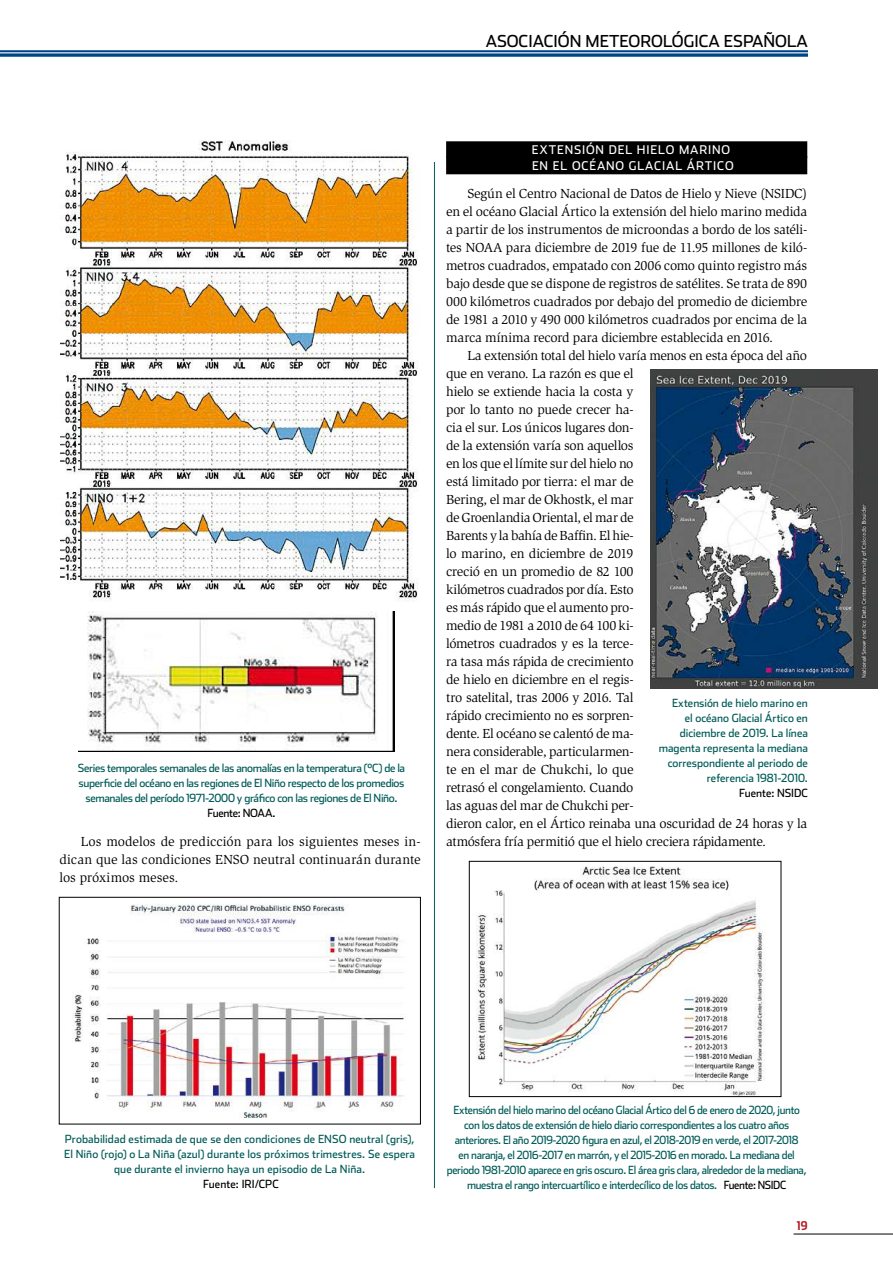
<style>
.page{position:relative;width:893px;height:1263px;background:#fff}
.page>*{position:absolute;margin:0;border:0;box-sizing:border-box;transform-origin:0 0}
.t1{font:16.5px "Stainless";color:#000}
.t2{font:13.5px/18px "Slimbach Std";letter-spacing:-.02em;color:#000;text-align:justify}
.t3{font:12px "Stainless";letter-spacing:.07em;color:#fff}
.t4{font:700 12px "Stainless Cond";color:#b51621}
.t5{font:11.25px "Stainless";letter-spacing:-.03em;color:#005c58;scale:.94 1}
.t6{font:11.25px/15px "Stainless";letter-spacing:-.03em;color:#005c58;text-align:center}
.t7{font:11.25px/15px "Stainless";color:#005c58;text-align:right}
.t8{font:11.25px "Stainless";color:#000}
.s1{color:#000}
</style>
<div class="page">
<hr style="left:794px;top:1234px;width:99px;height:1px;background:#000">
<svg style="left:0;top:50px;width:808px;height:6px;background:#225c96"></svg>
<hr style="left:0;top:52px;width:808px;height:1px;background:#fff">
<div style="left:446px;top:141px;width:361px;height:17px;background:#000"></div>
<div style="left:446px;top:156px;width:361px;height:18px;background:#000"></div>
<hr style="left:434px;top:162px;width:1px;height:1026px;background:#005c58">
<img style="left:61px;top:141px;width:357px;height:461px">
<img style="left:651px;top:370px;width:226px;height:318px">
<img style="left:72px;top:904px;width:332px;height:214px">
<div style="left:59px;top:897px;width:362px;height:227px;border:1px solid #000"></div>
<img style="left:79px;top:611px;width:316px;height:140px">
<img style="left:477px;top:866px;width:288px;height:229px">
<div style="left:469px;top:861px;width:312px;height:236px;border:1px solid #000"></div>
<p class="t1" style="left:486px;top:31px;width:11px">ASOCIACIÓN</p>
<p class="t1" style="left:586px;top:31px;width:26px">METEOROLÓGICA</p>
<p class="t1" style="left:724px;top:31px;width:12px">ESPAÑOLA</p>
<p class="t6" style="left:78px;top:761px;width:329px">Series temporales semanales de las anomalías en la temperatura (°C) de la superficie del océano en las regiones de El Niño respecto de los promedios semanales del período 1971-2000 y gráfico con las regiones de El Niño.</p>
<p class="t8" style="left:208px;top:807px;width:44px">Fuente: NOAA</p>
<p class="t8" style="left:272px;top:807px;width:4px">.</p>
<p class="t2" style="left:59px;top:833px;width:363px;text-indent:21px">Los modelos de predicción para los siguientes meses in&shy;dican que las condiciones ENSO neutral continuarán durante los próximos meses.</p>
<p class="t3" style="left:532px;top:142px;width:26px">eXTENSIÓN</p>
<p class="t3" style="left:609px;top:142px;width:9px">DEL</p>
<p class="t3" style="left:637px;top:142px;width:18px">HIELO</p>
<p class="t3" style="left:679px;top:142px;width:20px">MARINO</p>
<p class="t3" style="left:532px;top:159px;width:50px">ENELOCÉANO</p>
<p class="t3" style="left:629px;top:159px;width:9px">GLACIAL</p>
<p class="t3" style="left:687px;top:159px;width:18px">ÁRTICO</p>
<p class="t2" style="left:446px;top:185px;width:363px;text-indent:21px">Según el Centro Nacional de Datos de Hielo y Nieve (NSIDC) en el océano Glacial Ártico la extensión del hielo marino medida a partir de los instrumentos de microondas a bordo de los satéli&shy;tes NOAA para diciembre de 2019 fue de 11.95 millones de kiló&shy;metros cuadrados, empatado con 2006 como quinto registro más bajo desde que se dispone de registros de satélites. Se trata de 890<br>000 kilómetros cuadrados por debajo del promedio de diciembre de 1981 a 2010 y 490 000 kilómetros cuadrados por encima de la marca mínima record para diciembre establecida en 2016.</p>
<p class="t2" style="left:446px;top:347px;width:363px;text-align:left;text-indent:21px">La extensión total del hielo varía menos en esta época del año que en verano. La razón es que el<br>hielo se extiende hacia la costa y<br>por lo tanto no puede crecer ha-<br>cia el sur. Los únicos lugares don-<br>de la extensión varía son aquellos<br>en los que el límite sur del hielo no<br>está limitado por tierra: el mar de<br>Bering, el mar de Okhostk, el mar<br>de Groenlandia Oriental, el mar de<br>Barents y la bahía de Baffin. El hie-<br>lo marino, en diciembre de 2019<br>creció en un promedio de 82 100<br>kilómetros cuadrados por día. Esto<br>es más rápido que el aumento pro-<br>medio de 1981 a 2010 de 64 100 ki-<br>lómetros cuadrados y es la terce-<br>ra tasa más rápida de crecimiento<br>de hielo en diciembre en el regis-<br>tro satelital, tras 2006 y 2016. Tal<br>rápido crecimiento no es sorpren-<br>dente. El océano se calentó de ma-<br>nera considerable, particularmen-<br>te en el mar de Chukchi, lo que<br>retrasó el congelamiento. Cuando<br>las aguas del mar de Chukchi per-<br>dieron calor, en el Ártico reinaba una oscuridad de 24 horas y la atmósfera fría permitió que el hielo creciera rápidamente.</p>
<p class="t7" style="left:659px;top:696px;width:151px">Extensión de hielo marino en<br>el océano Glacial Ártico en diciembre de 2019. La línea magenta representa la mediana correspondiente al periodo de referencia 1981-2010.</p>
<p class="t8" style="left:739px;top:786px;width:45px">Fuente: NSIDC</p>
<p class="t6" style="left:65px;top:1132px;width:262px">Probabilidad estimada de que se den condiciones de ENSO</p>
<p class="t6" style="left:349px;top:1132px;width:67px">neutral (gris),</p>
<p class="t6" style="left:64px;top:1147px;width:352px">El Niño (rojo) o La Niña (azul) durante los próximos trimestres. Se espera</p>
<p class="t6" style="left:114px;top:1162px;width:252px">que durante el invierno haya un episodio de La Niña.</p>
<p class="t8" style="left:203px;top:1177px;width:64px">Fuente: IRI/CPC</p>
<p class="t5" style="left:453px;top:1103px;width:370px">Extensión del hielo marino del océano Glacial Ártico del 6 de enero de 2020, junto</p>
<p class="t5" style="left:464px;top:1118px;width:347px">con los datos de extensión de hielo diario correspondientes a los cuatro años</p>
<p class="t5" style="left:455px;top:1133px;width:367px">anteriores. El año 2019-2020 figura en azul, el 2018-2019 en verde, el 2017-2018</p>
<p class="t5" style="left:459px;top:1148px;width:359px">en naranja, el 2016-2017 en marrón, y el 2015-2016 en morado. La mediana del</p>
<p class="t5" style="left:447px;top:1163px;width:384px">periodo 1981-2010 aparece en gris oscuro. El área gris clara, alrededor de la mediana,</p>
<p class="t5" style="left:467px;top:1178px;width:317px">muestra el rango intercuartílico e interdecílico de los datos. <span class="s1">Fuente: NSIDC</span></p>
<p class="t4" style="left:797px;top:1218px;width:12px">19</p>
</div>
